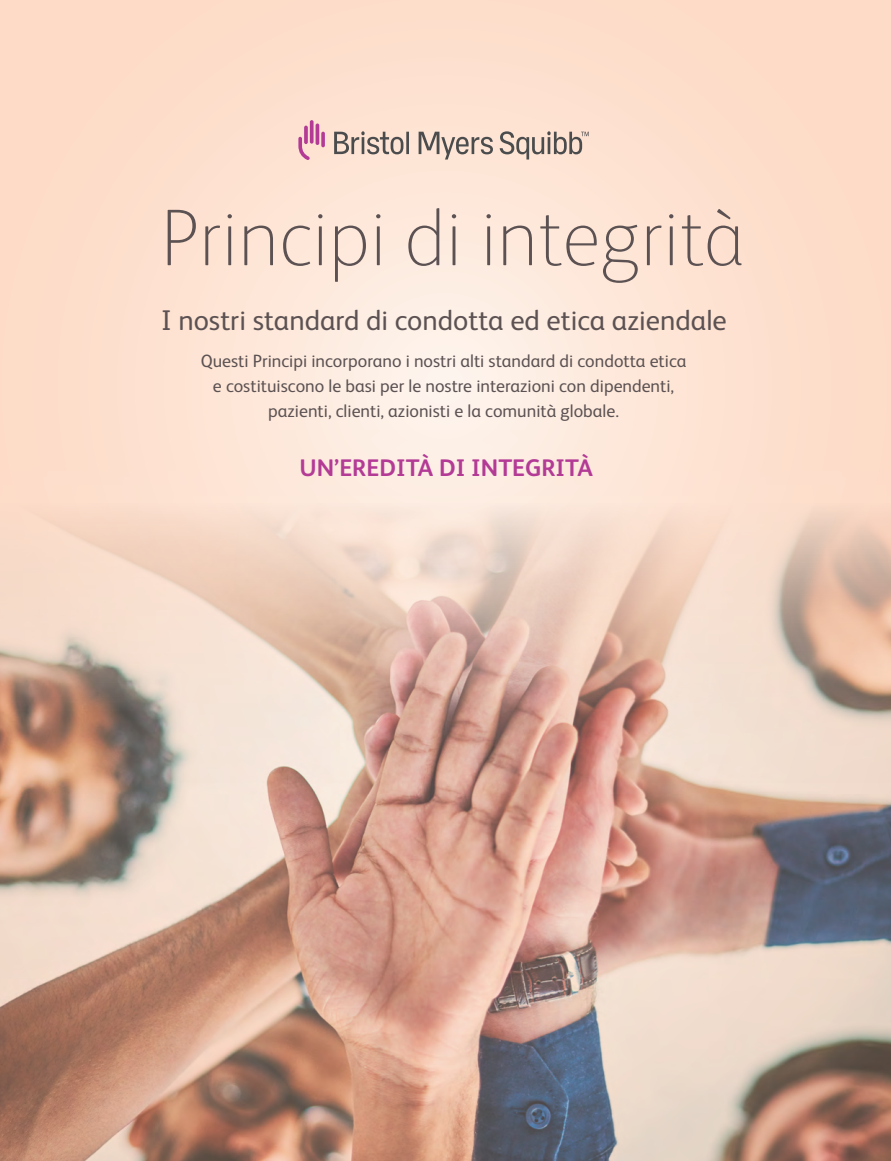
<style>
.page{position:relative;width:891px;height:1161px;background:#fff}
.page>*{position:absolute;margin:0;border:0;box-sizing:border-box;transform-origin:0 0}
.t1{font:100 80.55px "BMS Humanity";color:#5c5253}
.t2{font:28.5px "BMS Humanity";color:#5c5253}
.t3{font:700 24px "BMS Humanity";color:#b33b96}
.t4{font:17.85px/24.9px "BMS Humanity";color:#5c5253;text-align:center}
</style>
<div class="page">
<svg style="left:0;top:0;width:891px;height:433px;background:#fde1d1"></svg>
<svg style="left:298px;top:120px;width:27px;height:40px"></svg>
<svg style="left:334px;top:131px;width:255px;height:29px;background:#cebbaf"></svg>
<img style="left:0;top:433px;width:891px;height:728px">
<p class="t1" style="left:161px;top:184px;width:585px">Principi di integrità</p>
<p class="t2" style="left:161px;top:300px;width:567px">I nostri standard di condotta ed etica aziendale</p>
<p class="t4" style="left:201px;top:348px;width:487px">Questi Principi incorporano i nostri alti standard di condotta etica e costituiscono le basi per le nostre interazioni con dipendenti, pazienti, clienti, azionisti e la comunità globale.</p>
<p class="t3" style="left:300px;top:451px;width:295px">UN’EREDITÀ DI INTEGRITÀ</p>
</div>
